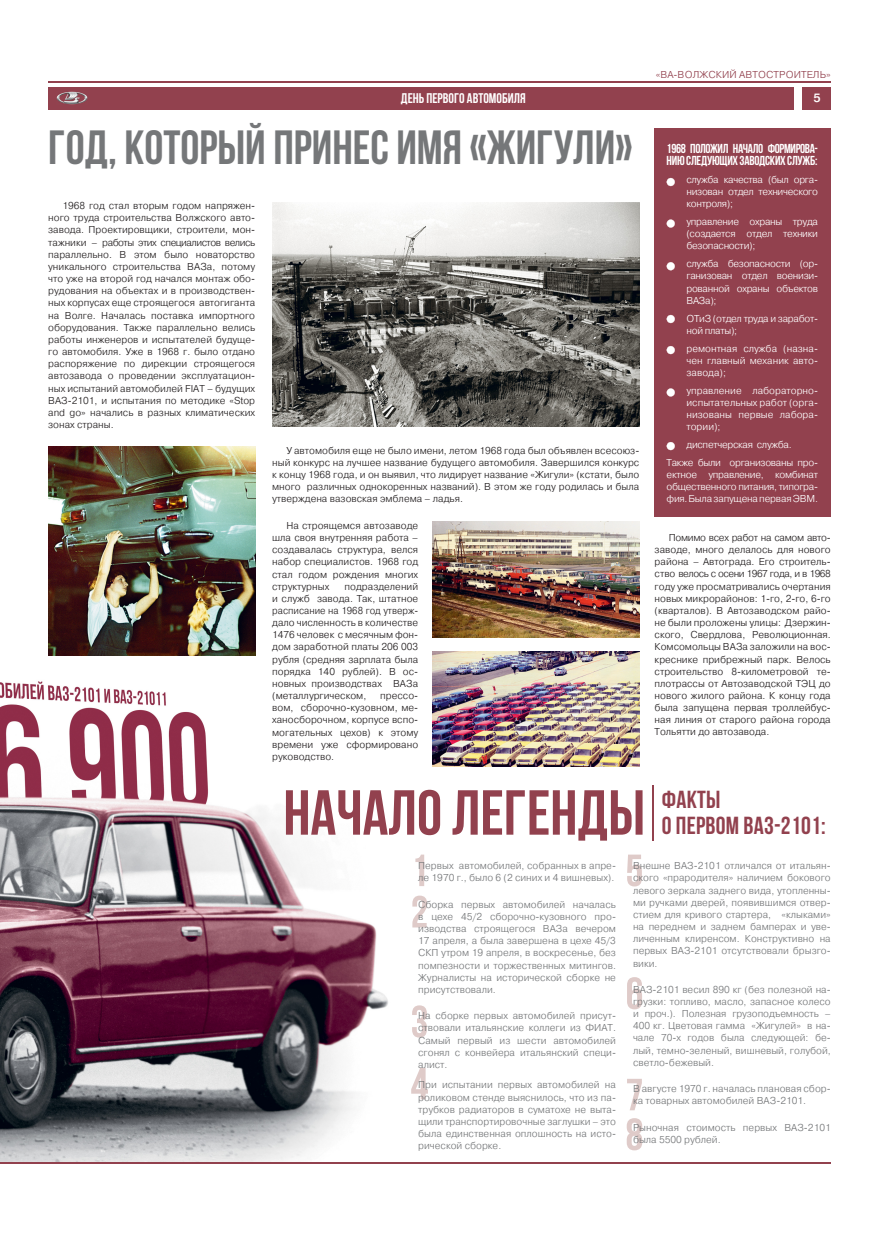
<style>
.page{position:relative;width:879px;height:1248px;background:#fff}
.page>*{position:absolute;margin:0;border:0;box-sizing:border-box;transform-origin:0 0}
.t1{font:700 63.4px "Bebas Neue";color:#92414e}
.t2{font:700 48px "Bebas Neue";color:#757779}
.t3{font:700 24.7px "Bebas Neue";letter-spacing:.01em;color:#92414e}
.t4{font:700 14px "Bebas Neue";color:#fff}
.t5{font:700 13px/12.1px "Bebas Neue";letter-spacing:-.025em;color:#fff}
.t6{font:500 12px "Pragmatica";color:#fff}
.t7{font:300 10px/12.2px "Pragmatica";color:#231f20;text-align:justify}
.t8{font:300 10px/12.2px "Pragmatica";color:#757779;text-align:justify}
.t9{font:300 10px/12.1px "Pragmatica";letter-spacing:-.03em;color:#fff;text-align:justify}
.t10{font:300 10px "Pragmatica";letter-spacing:.01em;color:#92414e}
</style>
<div class="page">
<div style="left:48px;top:87px;width:746px;height:22px;background:#92414e"></div>
<hr style="left:48px;top:81px;width:783px;height:1px;background:#92414e">
<div style="left:802px;top:87px;width:29px;height:22px;background:#92414e"></div>
<img style="left:57px;top:91px;width:30px;height:14px">
<img style="left:0;top:202px;width:831px;height:960px">
<img style="left:415px;top:854px;width:9px;height:32px">
<img style="left:627px;top:854px;width:15px;height:32px">
<img style="left:412px;top:895px;width:15px;height:32px">
<img style="left:412px;top:1005px;width:15px;height:32px">
<img style="left:411px;top:1067px;width:17px;height:32px">
<div style="left:654px;top:128px;width:177px;height:388px;background:#92414e"></div>
<svg style="left:666px;top:178px;width:9px;height:8px"></svg>
<svg style="left:666px;top:219px;width:9px;height:9px"></svg>
<svg style="left:666px;top:262px;width:9px;height:8px"></svg>
<svg style="left:666px;top:315px;width:9px;height:8px"></svg>
<svg style="left:666px;top:346px;width:9px;height:8px"></svg>
<svg style="left:666px;top:388px;width:9px;height:8px"></svg>
<svg style="left:666px;top:442px;width:9px;height:8px"></svg>
<img style="left:272px;top:202px;width:367px;height:225px">
<img style="left:48px;top:446px;width:207px;height:209px">
<img style="left:432px;top:522px;width:207px;height:115px">
<img style="left:432px;top:651px;width:207px;height:115px">
<img style="left:627px;top:977px;width:15px;height:32px">
<img style="left:627px;top:1078px;width:15px;height:32px">
<img style="left:627px;top:1117px;width:15px;height:33px">
<hr style="left:653px;top:785px;width:1px;height:55px;background:#92414e">
<hr style="left:0;top:1162px;width:831px;height:1px;background:#92414e">
<p class="t4" style="left:401px;top:90px;width:126px">ДЕНЬ ПЕРВОГО АВТОМОБИЛЯ</p>
<p class="t2" style="left:48px;top:119px;width:586px">Год, который принес имя «Жигули»</p>
<p class="t7" style="left:48px;top:200px;width:208px;text-indent:14px">1968 год стал вторым годом напряжен&shy;ного труда строительства Волжского авто&shy;завода. Проектировщики, строители, мон&shy;тажники – работы этих специалистов велись параллельно. В этом было новаторство уникального строительства ВАЗа, потому что уже на второй год начался монтаж обо&shy;рудования на объектах и в производствен&shy;ных корпусах еще строящегося автогиганта на Волге. Началась поставка импортного оборудования. Также параллельно велись работы инженеров и испытателей будуще&shy;го автомобиля. Уже в 1968 г. было отдано распоряжение по дирекции строящегося автозавода о проведении эксплуатацион&shy;ных испытаний автомобилей FIAT – будущих ВАЗ-2101, и испытания по методике «Stop and go» начались в разных климатических зонах страны.</p>
<p class="t7" style="left:272px;top:445px;width:369px;text-indent:14px">У автомобиля еще не было имени, летом 1968 года был объявлен всесоюз&shy;ный конкурс на лучшее название будущего автомобиля. Завершился конкурс к концу 1968 года, и он выявил, что лидирует название «Жигули» (кстати, было много различных однокоренных названий). В этом же году родилась и была утверждена вазовская эмблема – ладья.</p>
<p class="t7" style="left:272px;top:520px;width:147px;text-indent:14px">На строящемся автозаводе шла своя внутренняя работа – создавалась структура, велся набор специалистов. 1968 год стал годом рождения многих структурных</p>
<p class="t7" style="left:272px;top:581px;width:147px;text-indent:72px">подразделений и служб завода. Так, штатное расписание на 1968 год утверж&shy;дало численность в количестве 1476 человек с месячным фон&shy;дом заработной платы 206 003 рубля (средняя зарплата была порядка 140 рублей). В ос&shy;новных производствах ВАЗа (металлургическом,</p>
<p class="t7" style="left:272px;top:690px;width:147px;text-indent:108px">прессо&shy;вом, сборочно-кузовном, ме&shy;ханосборочном, корпусе вспо&shy;могательных цехов) к этому времени уже сформировано руководство.</p>
<p class="t1" style="left:283px;top:775px;width:363px">Начало легенды</p>
<p class="t10" style="left:656px;top:71px;width:176px">«ВА-ВОЛЖСКИЙ АВТОСТРОИТЕЛЬ»</p>
<p class="t6" style="left:813px;top:94px;width:9px">5</p>
<p class="t5" style="left:666px;top:142px;width:153px">1968 положил начало формирова&shy;нию следующих заводских служб:</p>
<p class="t9" style="left:686px;top:174px;width:133px;text-indent:-18px">• служба качества (был орга&shy;низован отдел технического контроля);</p>
<p class="t9" style="left:686px;top:216px;width:133px;text-indent:-18px">• управление охраны труда (создается отдел техники безопасности);</p>
<p class="t9" style="left:686px;top:258px;width:133px;text-indent:-18px">• служба безопасности (ор&shy;ганизован отдел военизи&shy;рованной охраны объектов ВАЗа);</p>
<p class="t9" style="left:686px;top:313px;width:133px;text-indent:-18px">• ОТиЗ (отдел труда и заработ&shy;ной платы);</p>
<p class="t9" style="left:686px;top:343px;width:133px;text-indent:-18px">• ремонтная служба (назна&shy;чен главный механик авто&shy;завода);</p>
<p class="t9" style="left:686px;top:385px;width:133px;text-indent:-18px">• управление лабораторно&shy;испытательных работ (орга&shy;низованы первые лабора&shy;тории);</p>
<p class="t9" style="left:666px;top:436px;width:153px;line-height:17.8px">• диспетчерская служба.<br>Также были организованы про-</p>
<p class="t9" style="left:666px;top:469px;width:153px">ектное управление, комбинат общественного питания, типогра&shy;фия. Была запущена первая ЭВМ.</p>
<p class="t7" style="left:654px;top:532px;width:178px;text-indent:14px">Помимо всех работ на самом авто&shy;заводе, много делалось для нового района – Автограда. Его строитель&shy;ство велось с осени 1967 года, и в 1968 году уже просматривались очертания новых микрорайонов: 1-го, 2-го, 6-го (кварталов). В Автозаводском райо&shy;не были проложены улицы: Дзержин&shy;ского, Свердлова, Революционная.<br>Комсомольцы ВАЗа заложили на вос&shy;креснике прибрежный парк. Велось строительство 8-километровой те&shy;плотрассы от Автозаводской ТЭЦ до нового жилого района. К концу года была запущена первая троллейбус&shy;ная линия от старого района города Тольятти до автозавода.</p>
<p class="t3" style="left:662px;top:785px;width:60px">факты</p>
<p class="t3" style="left:662px;top:811px;width:165px">О первом ВАЗ-2101:</p>
<p class="t8" style="left:418px;top:860px;width:199px">Первых автомобилей, собранных в апре&shy;ле 1970 г., было 6 (2 синих и 4 вишневых).</p>
<p class="t8" style="left:418px;top:898px;width:199px">Сборка первых автомобилей началась в цехе 45/2 сборочно-кузовного про&shy;изводства строящегося ВАЗа вечером 17 апреля, а была завершена в цехе 45/3<br>СКП утром 19 апреля, в воскресенье, без помпезности и торжественных митингов.<br>Журналисты на исторической сборке не присутствовали.</p>
<p class="t8" style="left:418px;top:1010px;width:199px">На сборке первых автомобилей присут&shy;ствовали итальянские коллеги из ФИАТ.<br>Самый первый из шести автомобилей сгонял с конвейера итальянский специ&shy;алист.</p>
<p class="t8" style="left:418px;top:1079px;width:199px">При испытании первых автомобилей на роликовом стенде выяснилось, что из па&shy;трубков радиаторов в суматохе не выта&shy;щили транспортировочные заглушки – это была единственная оплошность на исто&shy;рической сборке.</p>
<p class="t8" style="left:633px;top:860px;width:199px">Внешне ВАЗ-2101 отличался от итальян&shy;ского «прародителя» наличием бокового левого зеркала заднего вида, утопленны&shy;ми ручками дверей, появившимся отвер&shy;стием для кривого стартера, «клыками» на переднем и заднем бамперах и уве&shy;личенным клиренсом. Конструктивно на первых ВАЗ-2101 отсутствовали брызго&shy;вики.</p>
<p class="t8" style="left:633px;top:983px;width:199px">ВАЗ-2101 весил 890 кг (без полезной на&shy;грузки: топливо, масло, запасное колесо и проч.). Полезная грузоподъемность – 400 кг. Цветовая гамма «Жигулей» в на&shy;чале 70-х годов была следующей: бе&shy;лый, темно-зеленый, вишневый, голубой, светло-бежевый.</p>
<p class="t8" style="left:633px;top:1083px;width:199px">В августе 1970 г. началась плановая сбор&shy;ка товарных автомобилей ВАЗ-2101.</p>
<p class="t8" style="left:633px;top:1121px;width:199px">Рыночная стоимость первых ВАЗ-2101 была 5500 рублей.</p>
</div>
